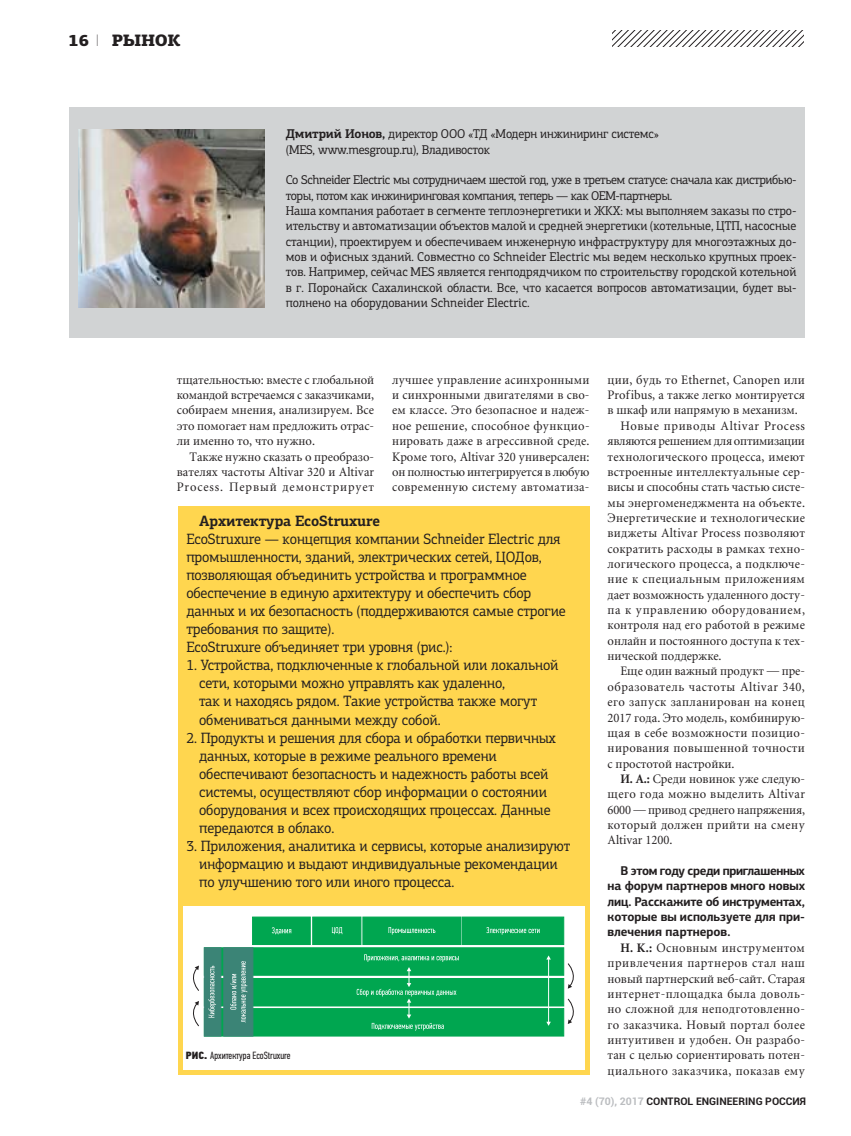
<style>
.page{position:relative;width:851px;height:1136px;background:#fff}
.page>*{position:absolute;margin:0;border:0;box-sizing:border-box;transform-origin:0 0}
.t1{font:900 16.5px "PF Agora Slab Pro";letter-spacing:-.02em;color:#231f20}
.t2{font:15px/18px "PF Agora Slab Pro";letter-spacing:-.01em;color:#231f20;scale:.95 1}
.t3{font:700 15px "PF Agora Slab Pro";letter-spacing:-.01em;color:#231f20;scale:.95 1}
.t4{font:12.75px/15.3px "Miniature";letter-spacing:.015em;color:#231f20;text-align:justify;scale:.96 1}
.t5{font:12.75px/15.3px "PF Agora Slab Pro";color:#231f20;scale:.95 1}
.t6{font:700 12.75px/15.3px "PF Agora Sans Pro";color:#231f20;text-align:justify;scale:.96 1}
.t7{font:12.75px "Miniature";letter-spacing:.04em;color:#231f20;scale:.96 1}
.t8{font:12.75px "Miniature";letter-spacing:-.005em;color:#231f20;scale:.96 1}
.t9{font:12.75px "Miniature";letter-spacing:.035em;color:#231f20;scale:.96 1}
.t10{font:12.75px "Miniature";letter-spacing:-.02em;color:#231f20;scale:.96 1}
.t11{font:12.75px "Miniature";letter-spacing:-.015em;color:#231f20;scale:.96 1}
.t12{font:12.75px "Miniature";letter-spacing:.05em;color:#231f20;scale:.96 1}
.t13{font:700 10.5px "Roboto";color:#231f20}
.t14{font:10.5px "PF Din Text Comp Pro";color:#231f20}
.s1{font-family:"PF Din Text Pro";font-weight:100}
.s2{font-weight:700}
.s3{font-family:"PF Din Text Cond Pro X Black"}
.s4{color:#bbbdc0}
</style>
<div class="page">
<svg style="left:612px;top:31px;width:191px;height:15px"></svg>
<div style="left:69px;top:107px;width:735px;height:231px;background:#d1d3d4"></div>
<img style="left:79px;top:129px;width:185px;height:178px">
<div style="left:178px;top:506px;width:411px;height:568px;background:#ffd64f"></div>
<div style="left:183px;top:905px;width:401px;height:164px;background:#fff"></div>
<div style="left:252px;top:916px;width:58px;height:28px;background:#00a650;border:1px solid #00a650"></div>
<div style="left:312px;top:916px;width:49px;height:28px;background:#00a650;border:1px solid #00a650"></div>
<div style="left:362px;top:916px;width:98px;height:28px;background:#00a650;border:1px solid #00a650"></div>
<div style="left:461px;top:916px;width:103px;height:28px;background:#00a650;border:1px solid #00a650"></div>
<div style="left:204px;top:947px;width:360px;height:28px;background:#00a650;border:1px solid #00a650"></div>
<div style="left:204px;top:978px;width:360px;height:28px;background:#00a650"></div>
<div style="left:204px;top:1008px;width:360px;height:28px;background:#00a650;border:1px solid #00a650"></div>
<div style="left:204px;top:947px;width:17px;height:89px;background:#3b8476"></div>
<div style="left:223px;top:947px;width:30px;height:89px;background:#3b8476;border:1px solid #3b8476"></div>
<hr style="left:548px;top:959px;width:1px;height:62px;background:#fff">
<svg style="left:546px;top:1021px;width:4px;height:4px"></svg>
<svg style="left:193px;top:1001px;width:6px;height:25px"></svg>
<svg style="left:193px;top:965px;width:6px;height:25px"></svg>
<svg style="left:567px;top:963px;width:7px;height:25px"></svg>
<svg style="left:567px;top:998px;width:7px;height:25px"></svg>
<svg style="left:272px;top:927px;width:19px;height:7px"></svg>
<svg style="left:332px;top:927px;width:10px;height:7px"></svg>
<svg style="left:388px;top:927px;width:47px;height:7px"></svg>
<svg style="left:486px;top:927px;width:53px;height:7px"></svg>
<svg style="left:356px;top:954px;width:102px;height:76px"></svg>
<svg style="left:208px;top:965px;width:8px;height:52px"></svg>
<svg style="left:230px;top:961px;width:17px;height:61px"></svg>
<p class="t1" style="left:69px;top:31px;width:32px">16 <span class="s1">I</span></p>
<p class="t1" style="left:112px;top:31px;width:70px">РЫНОК</p>
<p class="t5" style="left:286px;top:127px;width:394px"><span class="s2">Дмитрий Ионов,</span> директор ООО «ТД «Модерн инжиниринг системс» (MES, www.mesgroup.ru), Владивосток</p>
<p class="t5" style="left:286px;top:173px;width:539px">Со Schneider Electric мы сотрудничаем шестой год, уже в третьем статусе: сначала как дистрибью&shy;торы, потом как инжиниринговая компания, теперь — как OEM-партнеры.<br>Наша компания работает в сегменте теплоэнергетики и ЖКХ: мы выполняем заказы по стро&shy;ительству и автоматизации объектов малой и средней энергетики (котельные, ЦТП, насосные станции), проектируем и обеспечиваем инженерную инфраструктуру для многоэтажных до&shy;мов и офисных зданий. Совместно со Schneider Electric мы ведем несколько крупных проек&shy;тов. Например, сейчас MES является генподрядчиком по строительству городской котельной в г. Поронайск Сахалинской области. Все, что касается вопросов автоматизации, будет вы&shy;полнено на оборудовании Schneider Electric.</p>
<p class="t4" style="left:392px;top:372px;width:207px">лучшее управление асинхронными и синхронными двигателями в сво&shy;ем классе. Это безопасное и надеж&shy;ное решение, способное функцио&shy;нировать даже в агрессивной среде.<br>Кроме того, Altivar 320 универсален: он полностью интегрируется в любую современную систему автоматиза-</p>
<p class="t4" style="left:607px;top:372px;width:207px">ции, будь то Ethernet, Canopen или</p>
<p class="t4" style="left:177px;top:372px;width:207px">тщательностью: вместе с глобальной командой встречаемся с заказчиками, собираем мнения, анализируем. Все это помогает нам предложить отрас&shy;ли именно то, что нужно.</p>
<p class="t4" style="left:177px;top:448px;width:207px;text-indent:13px">Также нужно сказать о преобразо&shy;вателях частоты Altivar 320 и Altivar Process. Первый демонстрирует</p>
<p class="t4" style="left:607px;top:387px;width:207px">Profibus, а также легко монтируется</p>
<p class="t4" style="left:607px;top:402px;width:200px">в шкаф или напрямую в механизм.</p>
<p class="t12" style="left:620px;top:418px;width:194px">Новые приводы Altivar Process</p>
<p class="t10" style="left:607px;top:433px;width:207px">являются решением для оптимизации</p>
<p class="t4" style="left:607px;top:448px;width:207px">технологического процесса, имеют</p>
<p class="t4" style="left:607px;top:464px;width:207px">встроенные интеллектуальные сер-</p>
<p class="t8" style="left:607px;top:479px;width:207px">висы и способны стать частью систе-</p>
<p class="t4" style="left:607px;top:494px;width:207px">мы энергоменеджмента на объекте.</p>
<p class="t4" style="left:607px;top:510px;width:207px">Энергетические и технологические</p>
<p class="t4" style="left:607px;top:525px;width:207px">виджеты Altivar Process позволяют</p>
<p class="t4" style="left:607px;top:540px;width:207px">сократить расходы в рамках техно-</p>
<p class="t4" style="left:607px;top:556px;width:207px">логического процесса, а подключе-</p>
<p class="t9" style="left:607px;top:571px;width:207px">ние к специальным приложениям</p>
<p class="t4" style="left:607px;top:586px;width:207px">дает возможность удаленного досту-</p>
<p class="t7" style="left:607px;top:602px;width:207px">па к управлению оборудованием,</p>
<p class="t4" style="left:607px;top:617px;width:207px">контроля над его работой в режиме</p>
<p class="t4" style="left:607px;top:632px;width:207px">онлайн и постоянного доступа к тех-</p>
<p class="t4" style="left:607px;top:648px;width:120px">нической поддержке.</p>
<p class="t8" style="left:620px;top:663px;width:194px">Еще один важный продукт — пре-</p>
<p class="t7" style="left:607px;top:679px;width:207px">образователь частоты Altivar 340,</p>
<p class="t4" style="left:607px;top:694px;width:207px">его запуск запланирован на конец</p>
<p class="t4" style="left:607px;top:709px;width:207px">2017 года. Это модель, комбинирую-</p>
<p class="t4" style="left:607px;top:724px;width:207px">щая в себе возможности позицио-</p>
<p class="t4" style="left:607px;top:740px;width:207px">нирования повышенной точности</p>
<p class="t4" style="left:607px;top:755px;width:134px">с простотой настройки.</p>
<p class="t4" style="left:620px;top:770px;width:194px"><span class="s2">И. А.:</span> Среди новинок уже следую-</p>
<p class="t4" style="left:607px;top:786px;width:207px">щего года можно выделить Altivar</p>
<p class="t11" style="left:607px;top:801px;width:207px">6000 — привод среднего напряжения,</p>
<p class="t9" style="left:607px;top:817px;width:207px">который должен прийти на смену</p>
<p class="t4" style="left:607px;top:832px;width:69px">Altivar 1200.</p>
<p class="t6" style="left:607px;top:864px;width:207px;text-indent:13px">В этом году среди приглашенных на форум партнеров много новых лиц. Расскажите об инструментах, которые вы используете для при&shy;влечения партнеров.</p>
<p class="t4" style="left:607px;top:939px;width:207px;text-indent:13px"><span class="s2">Н. К.:</span> Основным инструментом привлечения партнеров стал наш новый партнерский веб-сайт. Старая интернет-площадка была доволь&shy;но сложной для неподготовленно&shy;го заказчика. Новый портал более интуитивен и удобен. Он разрабо&shy;тан с целью сориентировать потен&shy;циального заказчика, показав ему</p>
<p class="t3" style="left:199px;top:512px;width:192px">Архитектура EcoStruxure</p>
<p class="t2" style="left:186px;top:531px;width:401px">EcoStruxure — концепция компании Schneider Electric для промышленности, зданий, электрических сетей, ЦОДов, позволяющая объединить устройства и программное обеспечение в единую архитектуру и обеспечить сбор данных и их безопасность (поддерживаются самые строгие требования по защите).<br>EcoStruxure объединяет три уровня (рис.):</p>
<p class="t2" style="left:199px;top:657px;width:380px;text-indent:-13px">1. Устройства, подключенные к глобальной или локальной сети, которыми можно управлять как удаленно,<br>так и находясь рядом. Такие устройства также могут обмениваться данными между собой.</p>
<p class="t2" style="left:199px;top:729px;width:377px;text-indent:-13px">2. Продукты и решения для сбора и обработки первичных данных, которые в режиме реального времени обеспечивают безопасность и надежность работы всей системы, осуществляют сбор информации о состоянии оборудования и всех происходящих процессах. Данные передаются в облако.</p>
<p class="t2" style="left:199px;top:837px;width:392px;text-indent:-13px">3. Приложения, аналитика и сервисы, которые анализируют информацию и выдают индивидуальные рекомендации по улучшению того или иного процесса.</p>
<p class="t14" style="left:186px;top:1049px;width:106px"><span class="s3">РИС.</span> Архитектура EcoStruxure</p>
<p class="t13" style="left:580px;top:1093px;width:227px"><span class="s4">#4 (70), 2017</span> CONTROL ENGINEERING РОССИЯ</p>
</div>
